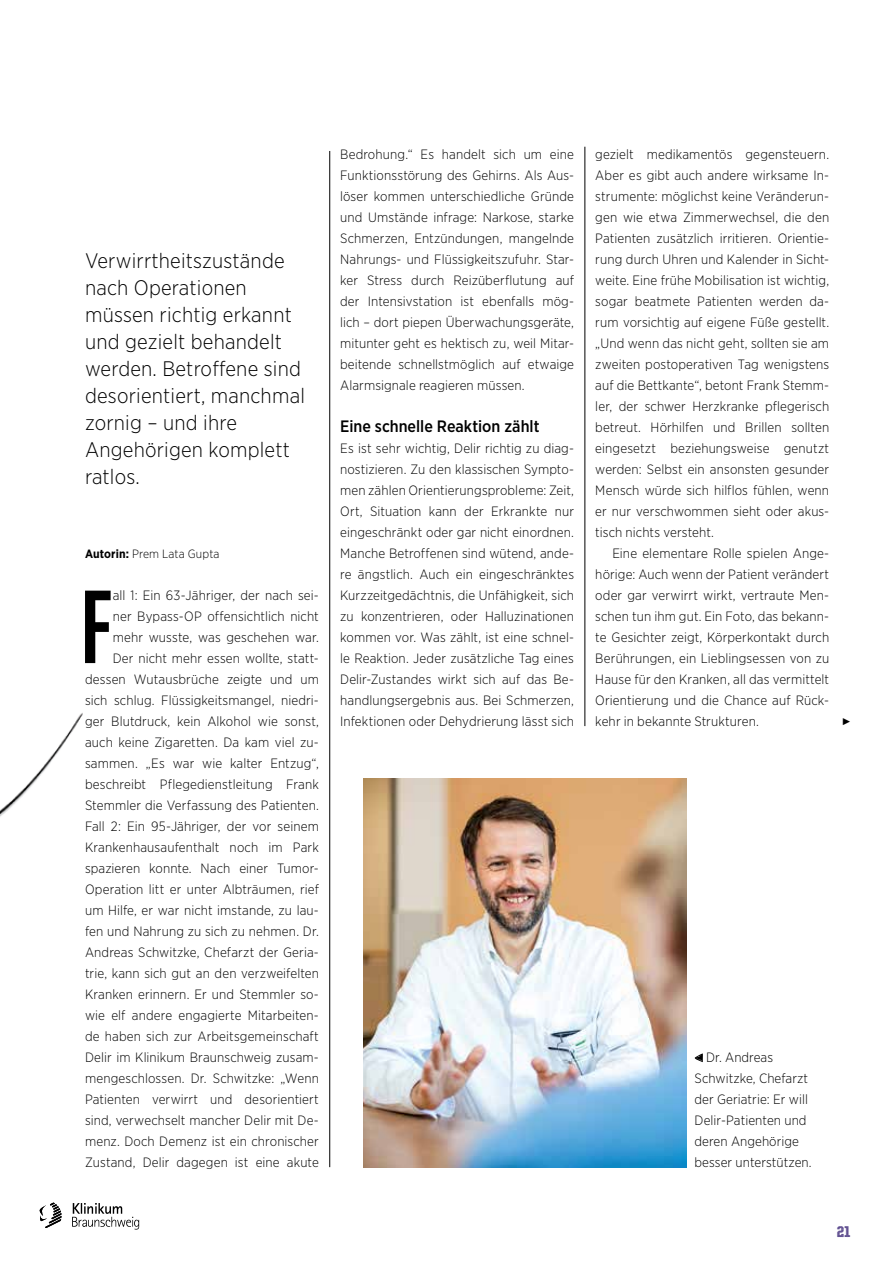
<style>
.page{position:relative;width:893px;height:1263px;background:#fff}
.page>*{position:absolute;margin:0;border:0;box-sizing:border-box;transform-origin:0 0}
.t1{font:500 103.5px "Gotham Condensed";color:#000}
.t2{font:300 21px/27px "Gotham Narrow";letter-spacing:.01em;color:#000}
.t3{font:500 16.5px "Gotham Narrow";color:#000}
.t4{font:16.5px "Montserrat";color:#000}
.t5{font:15px "Authority Distressed";color:#5e4d8f}
.t6{font:300 13.5px/21px "Gotham Narrow";letter-spacing:.01em;color:#000}
.t7{font:300 12px "Gotham Narrow";letter-spacing:.01em;color:#000}
.s1{font-weight:700}
</style>
<div class="page">
<img style="left:0;top:713px;width:83px;height:104px">
<svg style="left:40px;top:1202px;width:21px;height:26px"></svg>
<svg style="left:72px;top:1203px;width:67px;height:26px"></svg>
<hr style="left:585px;top:147px;width:1px;height:579px;background:#000">
<hr style="left:329px;top:151px;width:1px;height:1016px;background:#000">
<img style="left:364px;top:778px;width:322px;height:389px">
<svg style="left:695px;top:1053px;width:8px;height:9px"></svg>
<h2 class="t2" style="left:85px;top:246px;width:221px">Verwirrtheitszustände nach Operationen müssen richtig erkannt und gezielt behandelt werden. Betroffene sind desorientiert, manchmal zornig – und ihre<br>Angehörigen komplett ratlos.</h2>
<p class="t7" style="left:85px;top:546px;width:136px"><span class="s1">Autorin:</span> Prem Lata Gupta</p>
<p class="t6" style="left:85px;top:584px;width:235px;text-align:right">all 1: Ein 63-Jähriger, der nach sei-<br>ner Bypass-OP offensichtlich nicht mehr wusste, was geschehen war.<br>Der nicht mehr essen wollte, statt&shy;dessen Wutausbrüche zeigte und um sich schlug. Flüssigkeitsmangel, niedri&shy;ger Blutdruck, kein Alkohol wie sonst, auch keine Zigaretten. Da kam viel zu&shy;sammen. „Es war wie kalter Entzug“, beschreibt Pflegedienstleitung Frank Stemmler die Verfassung des Patienten.<br>Fall 2: Ein 95-Jähriger, der vor seinem Krankenhausaufenthalt noch im Park spazieren konnte. Nach einer Tumor-Operation litt er unter Albträumen, rief um Hilfe, er war nicht imstande, zu lau&shy;fen und Nahrung zu sich zu nehmen. Dr.<br>Andreas Schwitzke, Chefarzt der Geria&shy;trie, kann sich gut an den verzweifelten Kranken erinnern. Er und Stemmler so&shy;wie elf andere engagierte Mitarbeiten&shy;de haben sich zur Arbeitsgemeinschaft Delir im Klinikum Braunschweig zusam&shy;mengeschlossen. Dr. Schwitzke: „Wenn Patienten verwirrt und desorientiert sind, verwechselt mancher Delir mit De&shy;menz. Doch Demenz ist ein chronischer Zustand, Delir dagegen ist eine akute</p>
<h1 class="t1" style="left:81px;top:567px;width:33px">F</h1>
<p class="t6" style="left:340px;top:144px;width:235px;text-align:justify">Bedrohung.“ Es handelt sich um eine Funktionsstörung des Gehirns. Als Aus&shy;löser kommen unterschiedliche Gründe und Umstände infrage: Narkose, starke Schmerzen, Entzündungen, mangelnde Nahrungs- und Flüssigkeitszufuhr. Star&shy;ker Stress durch Reizüberflutung auf der Intensivstation ist ebenfalls mög&shy;lich – dort piepen Überwachungsgeräte, mitunter geht es hektisch zu, weil Mitar&shy;beitende schnellstmöglich auf etwaige Alarmsignale reagieren müssen.</p>
<p class="t3" style="left:340px;top:416px;width:201px">Eine schnelle Reaktion zählt</p>
<p class="t6" style="left:340px;top:437px;width:235px">Es ist sehr wichtig, Delir richtig zu diag&shy;nostizieren. Zu den klassischen Sympto&shy;men zählen Orientierungsprobleme: Zeit, Ort, Situation kann der Erkrankte nur eingeschränkt oder gar nicht einordnen.<br>Manche Betroffenen sind wütend, ande&shy;re ängstlich. Auch ein eingeschränktes Kurzzeitgedächtnis, die Unfähigkeit, sich zu konzentrieren, oder Halluzinationen kommen vor. Was zählt, ist eine schnel&shy;le Reaktion. Jeder zusätzliche Tag eines Delir-Zustandes wirkt sich auf das Be&shy;handlungsergebnis aus. Bei Schmerzen, Infektionen oder Dehydrierung lässt sich</p>
<p class="t6" style="left:595px;top:143px;width:235px">gezielt medikamentös gegensteuern.<br>Aber es gibt auch andere wirksame In&shy;strumente: möglichst keine Veränderun&shy;gen wie etwa Zimmerwechsel, die den Patienten zusätzlich irritieren. Orientie&shy;rung durch Uhren und Kalender in Sicht&shy;weite. Eine frühe Mobilisation ist wichtig, sogar beatmete Patienten werden da&shy;rum vorsichtig auf eigene Füße gestellt. „Und wenn das nicht geht, sollten sie am zweiten postoperativen Tag wenigstens auf die Bettkante“, betont Frank Stemm&shy;ler, der schwer Herzkranke pflegerisch betreut. Hörhilfen und Brillen sollten eingesetzt beziehungsweise genutzt werden: Selbst ein ansonsten gesunder Mensch würde sich hilflos fühlen, wenn er nur verschwommen sieht oder akus&shy;tisch nichts versteht.</p>
<p class="t6" style="left:595px;top:543px;width:235px;text-align:justify;text-indent:17px">Eine elementare Rolle spielen Ange&shy;hörige: Auch wenn der Patient verändert oder gar verwirrt wirkt, vertraute Men&shy;schen tun ihm gut. Ein Foto, das bekann&shy;te Gesichter zeigt, Körperkontakt durch Berührungen, ein Lieblingsessen von zu Hause für den Kranken, all das vermittelt Orientierung und die Chance auf Rück&shy;kehr in bekannte Strukturen.</p>
<p class="t4" style="left:841px;top:709px;width:11px">▶</p>
<p class="t6" style="left:695px;top:1046px;width:117px;text-indent:12px">Dr. Andreas<br>Schwitzke, Chefarzt der Geriatrie: Er will<br>Delir-Patienten und deren Angehörige besser unterstützen.</p>
<p class="t5" style="left:837px;top:1224px;width:15px">21</p>
</div>
